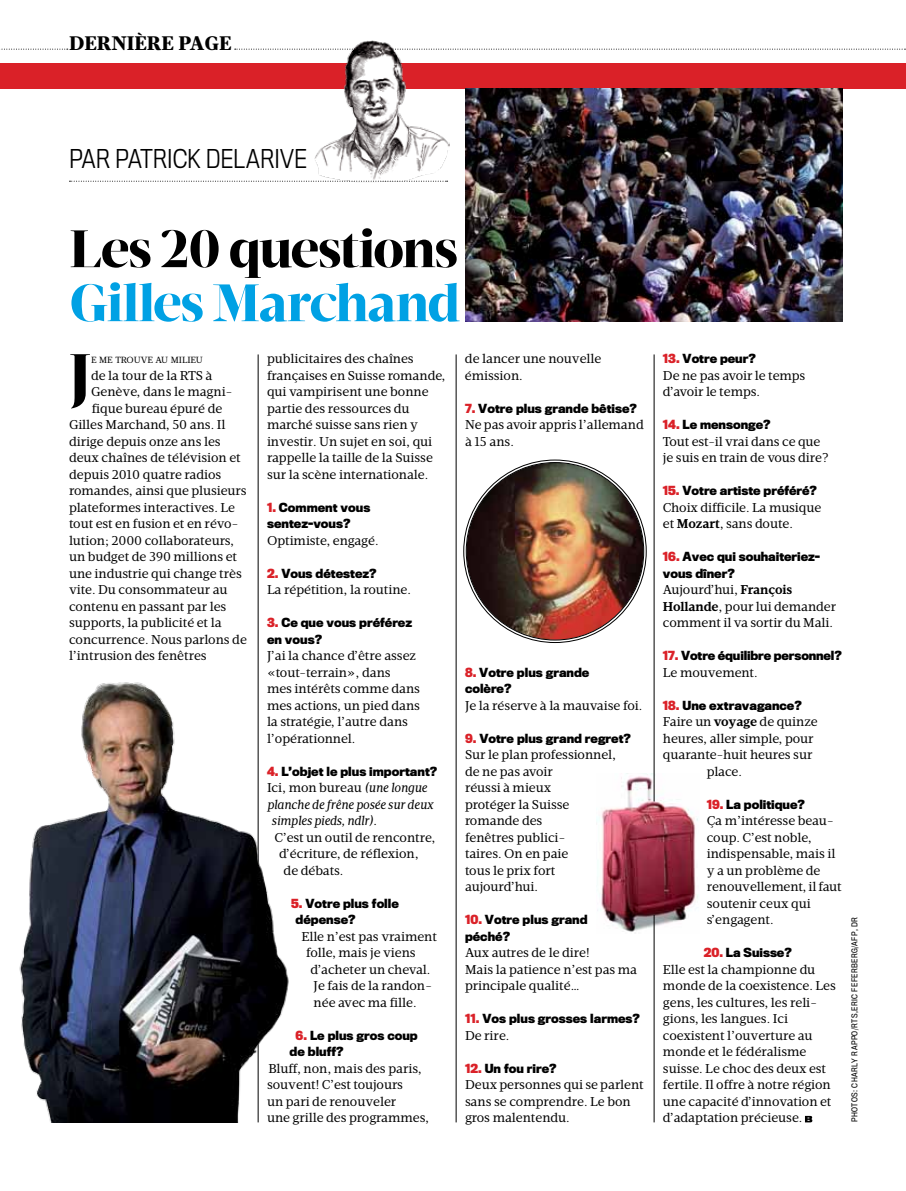
<style>
.page{position:relative;width:906px;height:1191px;background:#fff}
.page>*{position:absolute;margin:0;border:0;box-sizing:border-box;transform-origin:0 0}
.t1{font:900 61.65px "Velino Display";color:#000}
.t2{font:900 54px "Velino Display";letter-spacing:-.03em;color:#000}
.t3{font:900 54px "Velino Display";letter-spacing:-.035em;color:#00a1e4}
.t4{font:300 24px "Titling Narrow";color:#000}
.t5{font:900 20.1px "Velino Text";color:#000}
.t6{font:13.2px/16.5px "Velino Ultra";color:#000}
.t7{font:italic 13.2px "Velino Ultra";color:#000}
.t8{font:700 11.7px/16.5px "Titling Narrow";color:#000}
.t9{font:9.15px "Velino Ultra";letter-spacing:-.005em;color:#000}
.t10{font:7.5px "Titling Narrow";letter-spacing:.05em;color:#000}
.s1{color:#da2128}
.s2{font-style:italic}
.s3{font-style:normal}
.s4{font-family:"Velino";font-weight:800}
</style>
<div class="page">
<svg style="left:235px;top:49px;width:671px;height:1px"></svg>
<svg style="left:1px;top:49px;width:67px;height:1px"></svg>
<div style="left:0;top:63px;width:906px;height:25px;background:#da2128"></div>
<hr style="left:258px;top:354px;width:1px;height:768px;background:#000">
<hr style="left:456px;top:354px;width:1px;height:768px;background:#000">
<svg style="left:805px;top:1115px;width:7px;height:7px"></svg>
<img style="left:465px;top:88px;width:378px;height:233px">
<img style="left:597px;top:773px;width:101px;height:161px">
<img style="left:19px;top:676px;width:270px;height:446px">
<img style="left:465px;top:461px;width:180px;height:180px;border-radius:90px">
<img style="left:313px;top:41px;width:136px;height:141px">
<svg style="left:69px;top:181px;width:378px;height:1px"></svg>
<hr style="left:654px;top:354px;width:1px;height:447px;background:#000">
<hr style="left:654px;top:915px;width:1px;height:207px;background:#000">
<h3 class="t5" style="left:69px;top:30px;width:164px">DERNIÈRE PAGE</h3>
<h3 class="t4" style="left:69px;top:144px;width:240px">PAR PATRICK DELARIVE</h3>
<h2 class="t2" style="left:69px;top:216px;width:391px">Les 20 questions</h2>
<h2 class="t3" style="left:69px;top:270px;width:393px">Gilles Marchand</h2>
<h1 class="t1" style="left:69px;top:337px;width:24px">J</h1>
<p class="t9" style="left:91px;top:354px;width:113px">E ME TROUVE AU MILIEU</p>
<p class="t6" style="left:91px;top:367px;width:123px">de la tour de la RTS à</p>
<p class="t6" style="left:91px;top:383px;width:143px">Genève, dans le magni-</p>
<p class="t6" style="left:92px;top:400px;width:132px">fique bureau épuré de</p>
<p class="t6" style="left:69px;top:416px;width:158px">Gilles Marchand, 50 ans. Il</p>
<p class="t6" style="left:69px;top:433px;width:153px">dirige depuis onze ans les</p>
<p class="t6" style="left:69px;top:449px;width:173px">deux chaînes de télévision et</p>
<p class="t6" style="left:69px;top:466px;width:154px">depuis 2010 quatre radios</p>
<p class="t6" style="left:69px;top:482px;width:179px">romandes, ainsi que plusieurs</p>
<p class="t6" style="left:69px;top:499px;width:168px">plateformes interactives. Le</p>
<p class="t6" style="left:69px;top:515px;width:171px">tout est en fusion et en révo-</p>
<p class="t6" style="left:69px;top:532px;width:167px">lution; 2000 collaborateurs,</p>
<p class="t6" style="left:69px;top:548px;width:170px">un budget de 390 millions et</p>
<p class="t6" style="left:69px;top:565px;width:174px">une industrie qui change très</p>
<p class="t6" style="left:69px;top:581px;width:160px">vite. Du consommateur au</p>
<p class="t6" style="left:69px;top:598px;width:159px">contenu en passant par les</p>
<p class="t6" style="left:69px;top:614px;width:154px">supports, la publicité et la</p>
<p class="t6" style="left:69px;top:631px;width:179px">concurrence. Nous parlons de</p>
<p class="t6" style="left:69px;top:647px;width:139px">l’intrusion des fenêtres</p>
<p class="t6" style="left:267px;top:350px;width:180px">publicitaires des chaînes françaises en Suisse romande, qui vampirisent une bonne partie des ressources du marché suisse sans rien y investir. Un sujet en soi, qui rappelle la taille de la Suisse sur la scène internationale.</p>
<p class="t8" style="left:267px;top:499px;width:105px"><span class="s1">1.</span> Comment vous sentez-vous?</p>
<p class="t6" style="left:267px;top:532px;width:113px">Optimiste, engagé.</p>
<p class="t8" style="left:267px;top:565px;width:111px"><span class="s1">2.</span> Vous détestez?</p>
<p class="t6" style="left:267px;top:581px;width:145px">La répétition, la routine.</p>
<p class="t8" style="left:267px;top:614px;width:147px"><span class="s1">3.</span> Ce que vous préférez en vous?</p>
<p class="t6" style="left:267px;top:647px;width:155px">J’ai la chance d’être assez «tout-terrain», dans<br>mes intérêts comme dans mes actions, un pied dans la stratégie, l’autre dans l’opérationnel.</p>
<p class="t8" style="left:267px;top:763px;width:172px"><span class="s1">4.</span> L’objet le plus important?</p>
<p class="t6" style="left:267px;top:779px;width:162px">Ici, mon bureau <span class="s2">(une longue</span></p>
<p class="t7" style="left:267px;top:796px;width:168px">planche de frêne posée sur deux</p>
<p class="t7" style="left:271px;top:813px;width:107px">simples pieds, ndlr)<span class="s3">.</span></p>
<p class="t6" style="left:275px;top:829px;width:162px">C’est un outil de rencontre,</p>
<p class="t6" style="left:279px;top:845px;width:141px">d’écriture, de réflexion,</p>
<p class="t6" style="left:284px;top:862px;width:61px">de débats.</p>
<p class="t8" style="left:295px;top:895px;width:105px;text-indent:-4px"><span class="s1">5.</span> Votre plus folle dépense?</p>
<p class="t6" style="left:302px;top:928px;width:137px">Elle n’est pas vraiment</p>
<p class="t6" style="left:306px;top:944px;width:111px">folle, mais je viens</p>
<p class="t6" style="left:311px;top:961px;width:121px">d’acheter un cheval.</p>
<p class="t6" style="left:314px;top:977px;width:120px">Je fais de la randon-</p>
<p class="t6" style="left:314px;top:994px;width:104px">née avec ma fille.</p>
<p class="t8" style="left:290px;top:1027px;width:130px;text-indent:6px"><span class="s1">6.</span> Le plus gros coup de bluff?</p>
<p class="t6" style="left:267px;top:1060px;width:164px">Bluff, non, mais des paris, souvent! C’est toujours<br>un pari de renouveler<br>une grille des programmes,</p>
<p class="t6" style="left:465px;top:350px;width:138px">de lancer une nouvelle émission.</p>
<p class="t8" style="left:465px;top:400px;width:173px"><span class="s1">7.</span> Votre plus grande bêtise?</p>
<p class="t6" style="left:465px;top:416px;width:180px">Ne pas avoir appris l’allemand à 15 ans.</p>
<p class="t8" style="left:465px;top:664px;width:126px"><span class="s1">8.</span> Votre plus grande colère?</p>
<p class="t6" style="left:465px;top:697px;width:179px">Je la réserve à la mauvaise foi.</p>
<p class="t8" style="left:465px;top:730px;width:167px"><span class="s1">9.</span> Votre plus grand regret?</p>
<p class="t6" style="left:465px;top:746px;width:153px">Sur le plan professionnel, de ne pas avoir<br>réussi à mieux<br>protéger la Suisse romande des<br>fenêtres publici-<br>taires. On en paie<br>tous le prix fort aujourd’hui.</p>
<p class="t8" style="left:465px;top:911px;width:124px"><span class="s1">10.</span> Votre plus grand péché?</p>
<p class="t6" style="left:465px;top:944px;width:174px">Aux autres de le dire!<br>Mais la patience n’est pas ma principale qualité…</p>
<p class="t8" style="left:465px;top:1010px;width:176px"><span class="s1">11.</span> Vos plus grosses larmes?</p>
<p class="t6" style="left:465px;top:1027px;width:46px">De rire.</p>
<p class="t8" style="left:465px;top:1060px;width:93px"><span class="s1">12.</span> Un fou rire?</p>
<p class="t6" style="left:465px;top:1076px;width:180px">Deux personnes qui se parlent sans se comprendre. Le bon gros malentendu.</p>
<p class="t8" style="left:663px;top:350px;width:94px"><span class="s1">13.</span> Votre peur?</p>
<p class="t6" style="left:663px;top:367px;width:144px">De ne pas avoir le temps d’avoir le temps.</p>
<p class="t8" style="left:663px;top:416px;width:109px"><span class="s1">14.</span> Le mensonge?</p>
<p class="t6" style="left:663px;top:433px;width:167px">Tout est-il vrai dans ce que je suis en train de vous dire?</p>
<p class="t8" style="left:663px;top:482px;width:155px"><span class="s1">15.</span> Votre artiste préféré?</p>
<p class="t6" style="left:663px;top:499px;width:160px">Choix difficile. La musique et <span class="s4">Mozart</span>, sans doute.</p>
<p class="t8" style="left:663px;top:548px;width:159px"><span class="s1">16.</span> Avec qui souhaiteriez&shy;vous dîner?</p>
<p class="t6" style="left:663px;top:581px;width:175px">Aujourd’hui, <span class="s4">François<br>Hollande</span>, pour lui demander comment il va sortir du Mali.</p>
<p class="t8" style="left:663px;top:647px;width:180px"><span class="s1">17.</span> Votre équilibre personnel?</p>
<p class="t6" style="left:663px;top:664px;width:96px">Le mouvement.</p>
<p class="t8" style="left:663px;top:697px;width:140px"><span class="s1">18.</span> Une extravagance?</p>
<p class="t6" style="left:663px;top:713px;width:156px">Faire un <span class="s4">voyage</span> de quinze</p>
<p class="t6" style="left:663px;top:730px;width:152px">heures, aller simple, pour</p>
<p class="t6" style="left:663px;top:746px;width:151px">quarante-huit heures sur</p>
<p class="t6" style="left:706px;top:763px;width:37px">place.</p>
<p class="t8" style="left:707px;top:796px;width:99px"><span class="s1">19.</span> La politique?</p>
<p class="t6" style="left:707px;top:812px;width:136px">Ça m’intéresse beau&shy;coup. C’est noble, indispensable, mais il y a un problème de renouvellement, il faut soutenir ceux qui s’engagent.</p>
<p class="t8" style="left:704px;top:944px;width:89px"><span class="s1">20.</span> La Suisse?</p>
<p class="t6" style="left:663px;top:961px;width:174px">Elle est la championne du monde de la coexistence. Les gens, les cultures, les reli&shy;gions, les langues. Ici coexistent l’ouverture au monde et le fédéralisme suisse. Le choc des deux est fertile. Il offre à notre région une capacité d’innovation et d’adaptation précieuse.</p>
<p class="t10" style="left:850px;top:1122px;width:207px;rotate:-90deg">PHOTOS: charly rappo/rts,eric feferberg/afp, dr</p>
</div>
